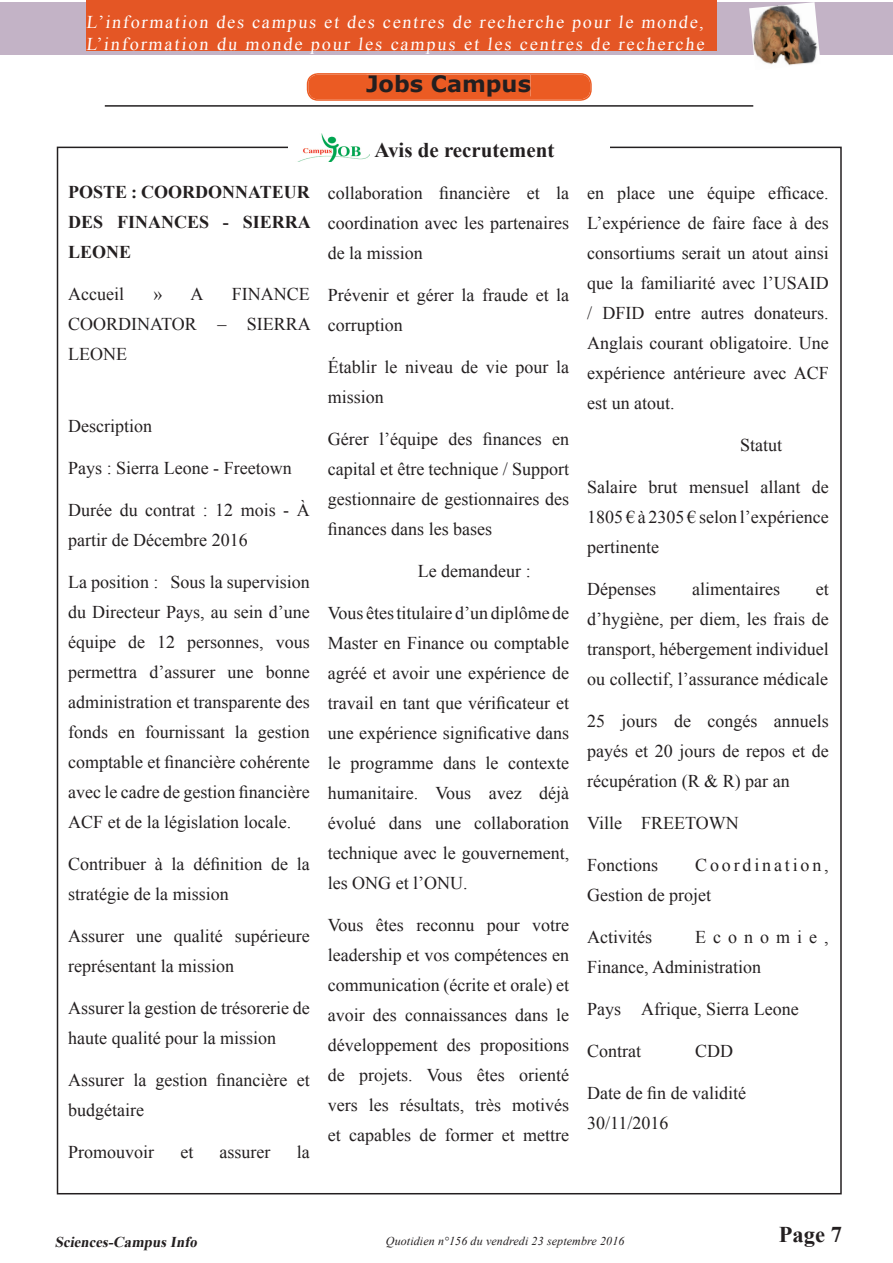
<style>
.page{position:relative;width:893px;height:1263px;background:#fff}
.page>*{position:absolute;margin:0;border:0;box-sizing:border-box;transform-origin:0 0}
.t1{font:700 22.5px "Verdana";color:#231f20}
.t2{font:700 22.5px "Times New Roman";color:#231f20}
.t3{font:700 21px "Times New Roman";color:#231f20}
.t4{font:18px/30px "Times New Roman";color:#231f20;text-align:justify}
.t5{font:18px/21.6px "Times New Roman";letter-spacing:.105em;color:#fff}
.t6{font:700 18px/30px "Times New Roman";color:#231f20;text-align:justify}
.t7{font:italic 700 15px "Times New Roman";color:#231f20}
.t8{font:italic 12px "Times New Roman";letter-spacing:.01em;color:#231f20}
</style>
<div class="page">
<div style="left:0;top:2px;width:893px;height:52px;background:#c3b3c6"></div>
<div style="left:86px;top:0;width:630px;height:50px;background:#e45625"></div>
<img style="left:749px;top:2px;width:72px;height:64px">
<hr style="left:105px;top:105px;width:648px;height:2px;background:#231f20">
<svg style="left:307px;top:73px;width:285px;height:28px;background:#eb622c"></svg>
<img style="left:299px;top:133px;width:70px;height:28px">
<p class="t5" style="left:86px;top:11px;width:622px">L’information des campus et des centres de recherche pour le monde,<br>L’information du monde pour les campus et les centres de recherche</p>
<p class="t1" style="left:366px;top:68px;width:166px">Jobs Campus</p>
<p class="t6" style="left:68px;top:177px;width:244px">POSTE : COORDONNATEUR DES FINANCES - SIERRA LEONE</p>
<p class="t4" style="left:68px;top:279px;width:57px">Accueil</p>
<p class="t4" style="left:153px;top:279px;width:52px">» A</p>
<p class="t4" style="left:68px;top:279px;width:244px;text-indent:163px">FINANCE COORDINATOR – SIERRA LEONE</p>
<p class="t4" style="left:68px;top:411px;width:85px">Description</p>
<p class="t4" style="left:68px;top:453px;width:225px">Pays : Sierra Leone - Freetown</p>
<p class="t4" style="left:68px;top:495px;width:243px">Durée du contrat : 12 mois - À partir de Décembre 2016</p>
<p class="t4" style="left:68px;top:567px;width:243px">La position : Sous la supervision du Directeur Pays, au sein d’une équipe de 12 personnes, vous permettra d’assurer une bonne administration et transparente des fonds en fournissant la gestion comptable et financière cohérente avec le cadre de gestion financière ACF et de la législation locale.</p>
<p class="t4" style="left:68px;top:849px;width:243px">Contribuer à la définition de la stratégie de la mission</p>
<p class="t4" style="left:68px;top:921px;width:243px">Assurer une qualité supérieure représentant la mission</p>
<p class="t4" style="left:68px;top:993px;width:243px">Assurer la gestion de trésorerie de haute qualité pour la mission</p>
<p class="t4" style="left:68px;top:1065px;width:243px">Assurer la gestion financière et budgétaire</p>
<p class="t4" style="left:68px;top:1137px;width:88px">Promouvoir</p>
<p class="t4" style="left:180px;top:1137px;width:14px">et</p>
<p class="t4" style="left:220px;top:1137px;width:52px">assurer</p>
<p class="t4" style="left:297px;top:1137px;width:14px">la</p>
<p class="t3" style="left:374px;top:135px;width:182px">Avis de recrutement</p>
<p class="t4" style="left:328px;top:177px;width:243px">collaboration financière et la coordination avec les partenaires de la mission</p>
<p class="t4" style="left:328px;top:279px;width:243px">Prévenir et gérer la fraude et la corruption</p>
<p class="t4" style="left:328px;top:351px;width:243px">Établir le niveau de vie pour la mission</p>
<p class="t4" style="left:328px;top:423px;width:243px">Gérer l’équipe des finances en capital et être technique / Support gestionnaire de gestionnaires des finances dans les bases</p>
<p class="t4" style="left:418px;top:555px;width:114px">Le demandeur :</p>
<p class="t4" style="left:328px;top:597px;width:243px">Vous êtes titulaire d’un diplôme de Master en Finance ou comptable agréé et avoir une expérience de travail en tant que vérificateur et une expérience significative dans le programme dans le contexte humanitaire. Vous avez déjà évolué dans une collaboration technique avec le gouvernement, les ONG et l’ONU.</p>
<p class="t4" style="left:328px;top:909px;width:243px">Vous êtes reconnu pour votre leadership et vos compétences en communication (écrite et orale) et avoir des connaissances dans le développement des propositions de projets. Vous êtes orienté vers les résultats, très motivés et capables de former et mettre</p>
<p class="t4" style="left:587px;top:177px;width:243px">en place une équipe efficace.<br>L’expérience de faire face à des consortiums serait un atout ainsi que la familiarité avec l’USAID / DFID entre autres donateurs.<br>Anglais courant obligatoire. Une expérience antérieure avec ACF est un atout.</p>
<p class="t4" style="left:740px;top:429px;width:44px">Statut</p>
<p class="t4" style="left:587px;top:471px;width:243px">Salaire brut mensuel allant de 1805 € à 2305 € selon l’expérience pertinente</p>
<p class="t4" style="left:587px;top:573px;width:70px">Dépenses</p>
<p class="t4" style="left:692px;top:573px;width:89px">alimentaires</p>
<p class="t4" style="left:587px;top:573px;width:243px;text-indent:228px">et d’hygiène, per diem, les frais de transport, hébergement individuel ou collectif, l’assurance médicale</p>
<p class="t4" style="left:587px;top:705px;width:243px">25 jours de congés annuels payés et 20 jours de repos et de récupération (R &amp; R) par an</p>
<p class="t4" style="left:587px;top:807px;width:153px">Ville FREETOWN</p>
<p class="t4" style="left:587px;top:849px;width:73px">Fonctions</p>
<p class="t4" style="left:587px;top:849px;width:243px;text-indent:108px">Coordination,<br>Gestion de projet</p>
<p class="t4" style="left:587px;top:921px;width:66px">Activités</p>
<p class="t4" style="left:587px;top:921px;width:243px;text-indent:108px">Economie,<br>Finance, Administration</p>
<p class="t4" style="left:587px;top:993px;width:213px">Pays Afrique, Sierra Leone</p>
<p class="t4" style="left:587px;top:1035px;width:56px">Contrat</p>
<p class="t4" style="left:695px;top:1035px;width:39px">CDD</p>
<p class="t4" style="left:587px;top:1077px;width:160px">Date de fin de validité<br>30/11/2016</p>
<p class="t7" style="left:55px;top:1231px;width:147px">Sciences-CampusInfo</p>
<p class="t8" style="left:386px;top:1232px;width:240px">Quotidien n°156 du vendredi 23 septembre 2016</p>
<p class="t2" style="left:779px;top:1218px;width:65px">Page 7</p>
</div>
